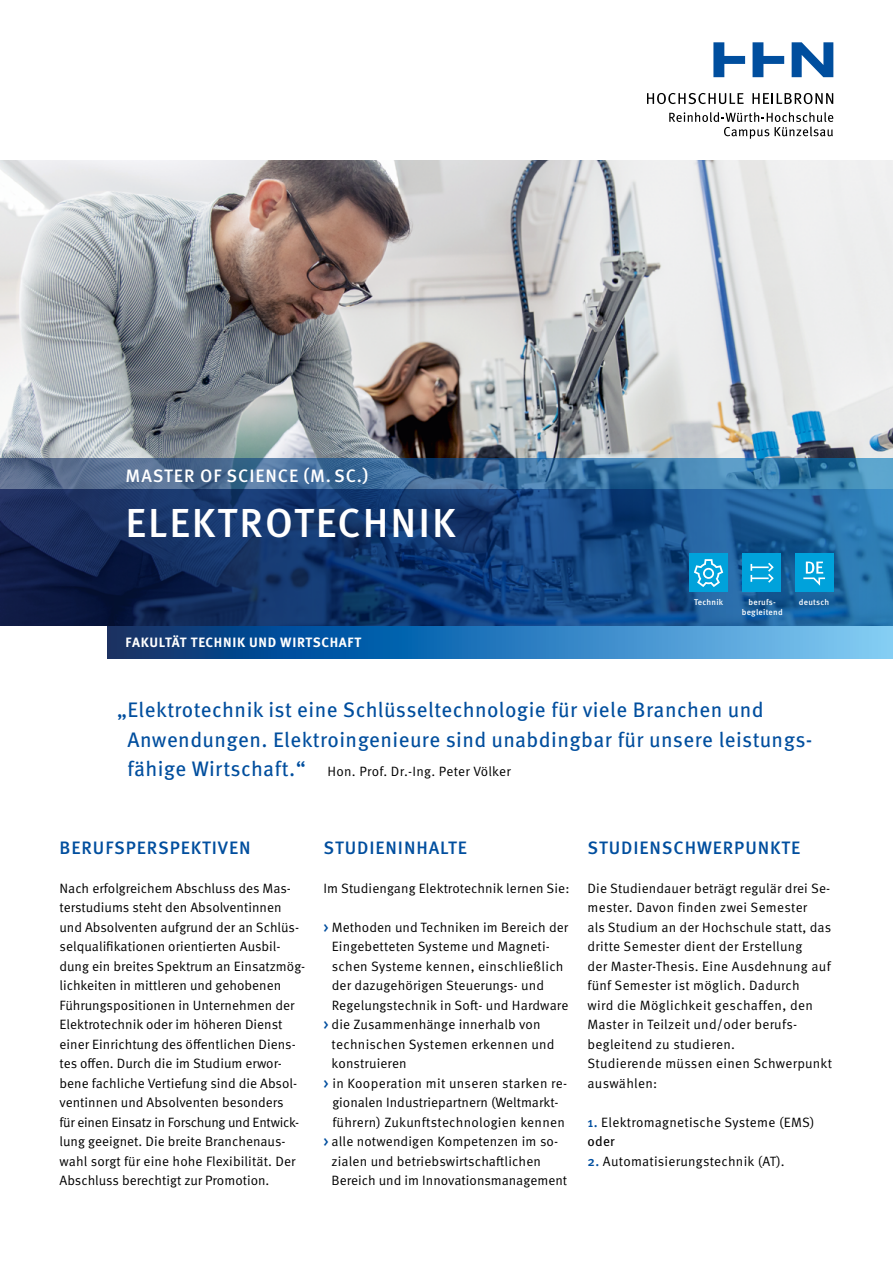
<style>
.page{position:relative;width:893px;height:1263px;background:#fff}
.page>*{position:absolute;margin:0;border:0;box-sizing:border-box;transform-origin:0 0}
.t1{font:500 40.5px "Meta OT";letter-spacing:.05em;color:#fff}
.t2{font:21px/29.2px "Meta OT";letter-spacing:.02em;color:#004e9e}
.t3{font:500 18px "Meta OT";letter-spacing:.05em;color:#004e9e}
.t4{font:500 18px "Meta OT";letter-spacing:.05em;color:#fff}
.t5{font:13.5px/19.5px "Meta OT Norm";letter-spacing:.005em;color:#000}
.t6{font:13.5px "Meta OT Norm";letter-spacing:.025em;color:#000}
.t7{font:700 13.5px "Meta OT";letter-spacing:.05em;color:#fff}
.t8{font:13.5px "Meta OT";color:#000}
.t9{font:500 8.4px/10.1px "Meta OT";letter-spacing:.025em;color:#fff;text-align:center}
.s1{font-family:"Meta OT";font-size:21px;color:#004e9e}
.s2{font-family:"Meta OT";font-weight:500;color:#004e9e}
</style>
<div class="page">
<img style="left:0;top:160px;width:893px;height:298px">
<svg style="left:647px;top:93px;width:97px;height:11px"></svg>
<svg style="left:752px;top:93px;width:81px;height:11px"></svg>
<svg style="left:713px;top:42px;width:120px;height:35px"></svg>
<svg style="left:669px;top:112px;width:164px;height:27px"></svg>
<svg style="left:0;top:458px;width:893px;height:32px;background:#406f9a"></svg>
<svg style="left:0;top:490px;width:893px;height:136px;background:#154076"></svg>
<svg style="left:107px;top:626px;width:786px;height:32px;background:#2f79b7"></svg>
<div style="left:689px;top:554px;width:39px;height:38px;background:#00a2db"></div>
<svg style="left:694px;top:559px;width:29px;height:28px"></svg>
<div style="left:742px;top:553px;width:39px;height:39px;background:#00a2db"></div>
<svg style="left:750px;top:563px;width:24px;height:20px"></svg>
<div style="left:795px;top:553px;width:38px;height:39px;background:#00a2db"></div>
<svg style="left:803px;top:562px;width:22px;height:24px"></svg>
<h3 class="t4" style="left:126px;top:464px;width:244px">MASTER OF SCIENCE (M. SC.)</h3>
<h1 class="t1" style="left:126px;top:498px;width:332px">ELEKTROTECHNIK</h1>
<p class="t7" style="left:126px;top:634px;width:237px">FAKULTÄT TECHNIK UND WIRTSCHAFT</p>
<p class="t9" style="left:694px;top:597px;width:31px">Technik</p>
<p class="t9" style="left:742px;top:597px;width:42px">berufs&shy;begleitend</p>
<p class="t9" style="left:799px;top:597px;width:32px">deutsch</p>
<h2 class="t2" style="left:127px;top:696px;width:686px;text-indent:-10px">„Elektrotechnik ist eine Schlüsseltechnologie für viele Branchen und<br>Anwendungen. Elektroingenieure sind unabdingbar für unsere leistungs-</h2>
<p class="t5" style="left:127px;top:761px;width:385px"><span class="s1">fähige Wirtschaft.“</span> Hon. Prof. Dr.-Ing. Peter Völker</p>
<h3 class="t3" style="left:60px;top:836px;width:192px">BERUFSPERSPEKTIVEN</h3>
<p class="t5" style="left:60px;top:878px;width:247px">Nach erfolgreichem Abschluss des Mas&shy;terstudiums steht den Absolventinnen und Absolventen aufgrund der an Schlüs&shy;selqualifikationen orientierten Ausbil&shy;dung ein breites Spektrum an Einsatzmög&shy;lichkeiten in mittleren und gehobenen Führungspositionen in Unternehmen der Elektrotechnik oder im höheren Dienst einer Einrichtung des öffentlichen Diens&shy;tes offen. Durch die im Studium erwor&shy;bene fachliche Vertiefung sind die Absol&shy;ventinnen und Absolventen besonders<br>für einen Einsatz in Forschung und Entwick&shy;lung geeignet. Die breite Branchenaus&shy;wahl sorgt für eine hohe Flexibilität. Der Abschluss berechtigt zur Promotion.</p>
<h3 class="t3" style="left:324px;top:836px;width:145px">STUDIENINHALTE</h3>
<p class="t5" style="left:324px;top:878px;width:247px">Im Studiengang Elektrotechnik lernen Sie:</p>
<p class="t5" style="left:324px;top:917px;width:246px"><span class="s2">&gt;</span> Methoden und Techniken im Bereich der</p>
<p class="t5" style="left:332px;top:937px;width:220px">Eingebetteten Systeme und Magneti-</p>
<p class="t5" style="left:332px;top:956px;width:233px">schen Systeme kennen, einschließlich</p>
<p class="t5" style="left:332px;top:976px;width:214px">der dazugehörigen Steuerungs- und</p>
<p class="t5" style="left:332px;top:995px;width:238px">Regelungstechnik in Soft- und Hardware</p>
<p class="t5" style="left:324px;top:1015px;width:218px"><span class="s2">&gt;</span> die Zusammenhänge innerhalb von</p>
<p class="t5" style="left:332px;top:1034px;width:225px">technischen Systemen erkennen und</p>
<p class="t5" style="left:332px;top:1054px;width:77px">konstruieren</p>
<p class="t6" style="left:324px;top:1075px;width:245px"><span class="s2">&gt;</span> in Kooperation mit unseren starken re-</p>
<p class="t5" style="left:332px;top:1093px;width:228px">gionalen Industriepartnern (Weltmarkt-</p>
<p class="t5" style="left:332px;top:1112px;width:234px">führern) Zukunftstechnologien kennen</p>
<p class="t5" style="left:324px;top:1132px;width:236px"><span class="s2">&gt;</span> alle notwendigen Kompetenzen im so-</p>
<p class="t5" style="left:332px;top:1151px;width:211px">zialen und betriebswirtschaftlichen</p>
<p class="t5" style="left:332px;top:1171px;width:237px">Bereich und im Innovationsmanagement</p>
<h3 class="t3" style="left:588px;top:836px;width:214px">STUDIENSCHWERPUNKTE</h3>
<p class="t5" style="left:587px;top:878px;width:246px">Die Studiendauer beträgt regulär drei Se&shy;mester. Davon finden zwei Semester<br>als Studium an der Hochschule statt, das dritte Semester dient der Erstellung<br>der Master-Thesis. Eine Ausdehnung auf fünf Semester ist möglich. Dadurch<br>wird die Möglichkeit geschaffen, den Master in Teilzeit und/oder berufs&shy;begleitend zu studieren.<br>Studierende müssen einen Schwerpunkt auswählen:</p>
<p class="t5" style="left:587px;top:1112px;width:229px"><span class="s2">1.</span> Elektromagnetische Systeme (EMS)</p>
<p class="t8" style="left:587px;top:1133px;width:29px">oder</p>
<p class="t5" style="left:587px;top:1151px;width:199px"><span class="s2">2.</span> Automatisierungstechnik (AT).</p>
</div>
